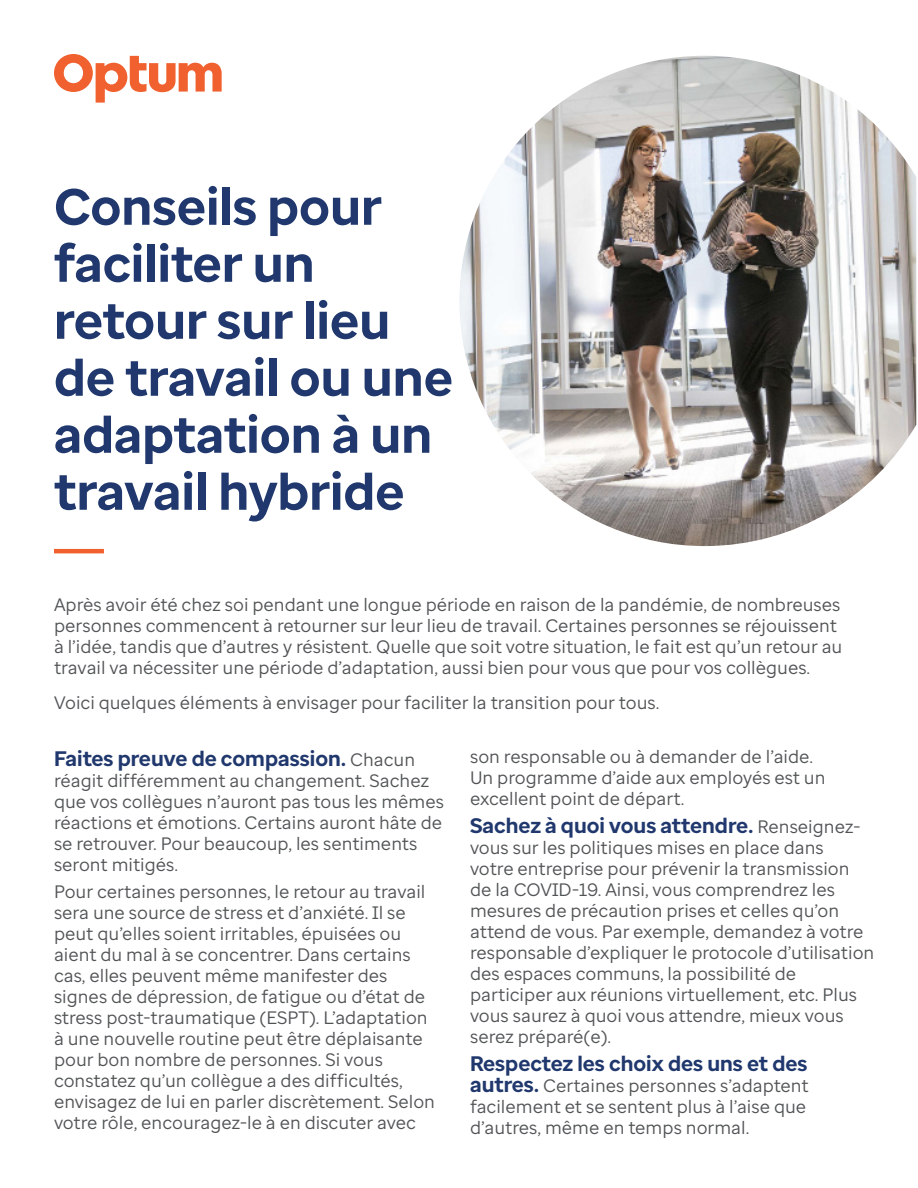
<style>
.page{position:relative;width:918px;height:1188px;background:#fff}
.page>*{position:absolute;margin:0;border:0;box-sizing:border-box;transform-origin:0 0}
.t1{font:700 51px/57px "Optum Sans";color:#20386d}
.t2{font:700 21px "Optum Sans";color:#20386d}
.t3{font:18px/21px "Optum Sans";color:#515455}
.s1{font-weight:400;font-size:18px;color:#515455}
.s2{font-weight:700;font-size:21px;color:#20386d}
</style>
<div class="page">
<svg style="left:54px;top:54px;width:168px;height:49px"></svg>
<hr style="left:54px;top:549px;width:50px;height:4px;background:#f16130">
<img style="left:459px;top:56px;width:457px;height:490px">
<p class="t1" style="left:54px;top:178px;width:401px">Conseils pour faciliter un retour sur lieu de travail ou une adaptation à un travail hybride</p>
<p class="t3" style="left:54px;top:594px;width:790px">Après avoir été chez soi pendant une longue période en raison de la pandémie, de nombreuses personnes commencent à retourner sur leur lieu de travail. Certaines personnes se réjouissent à l’idée, tandis que d’autres y résistent. Quelle que soit votre situation, le fait est qu’un retour au travail va nécessiter une période d’adaptation, aussi bien pour vous que pour vos collègues.</p>
<p class="t3" style="left:54px;top:692px;width:607px">Voici quelques éléments à envisager pour faciliter la transition pour tous.</p>
<p class="t2" style="left:54px;top:745px;width:363px">Faites preuve de compassion. <span class="s1">Chacun</span></p>
<p class="t3" style="left:54px;top:770px;width:392px">réagit différemment au changement. Sachez que vos collègues n’auront pas tous les mêmes réactions et émotions. Certains auront hâte de se retrouver. Pour beaucoup, les sentiments seront mitigés.</p>
<p class="t3" style="left:54px;top:881px;width:383px">Pour certaines personnes, le retour au travail sera une source de stress et d’anxiété. Il se peut qu’elles soient irritables, épuisées ou aient du mal à se concentrer. Dans certains cas, elles peuvent même manifester des signes de dépression, de fatigue ou d’état de stress post-traumatique (ESPT). L’adaptation à une nouvelle routine peut être déplaisante pour bon nombre de personnes. Si vous constatez qu’un collègue a des difficultés, envisagez de lui en parler discrètement. Selon votre rôle, encouragez-le à en discuter avec</p>
<p class="t3" style="left:470px;top:746px;width:357px">son responsable ou à demander de l’aide.<br>Un programme d’aide aux employés est un excellent point de départ.</p>
<p class="t2" style="left:470px;top:812px;width:392px">Sachez à quoi vous attendre. <span class="s1">Renseignez-</span></p>
<p class="t3" style="left:470px;top:837px;width:406px">vous sur les politiques mises en place dans<br>votre entreprise pour prévenir la transmission de la COVID-19. Ainsi, vous comprendrez les mesures de précaution prises et celles qu’on attend de vous. Par exemple, demandez à votre responsable d’expliquer le protocole d’utilisation des espaces communs, la possibilité de participer aux réunions virtuellement, etc. Plus vous saurez à quoi vous attendre, mieux vous serez préparé(e).</p>
<p class="t2" style="left:470px;top:1050px;width:339px">Respectez les choix des uns et des</p>
<p class="t3" style="left:470px;top:1075px;width:340px"><span class="s2">autres.</span> Certaines personnes s’adaptent facilement et se sentent plus à l’aise que d’autres, même en temps normal.</p>
</div>
